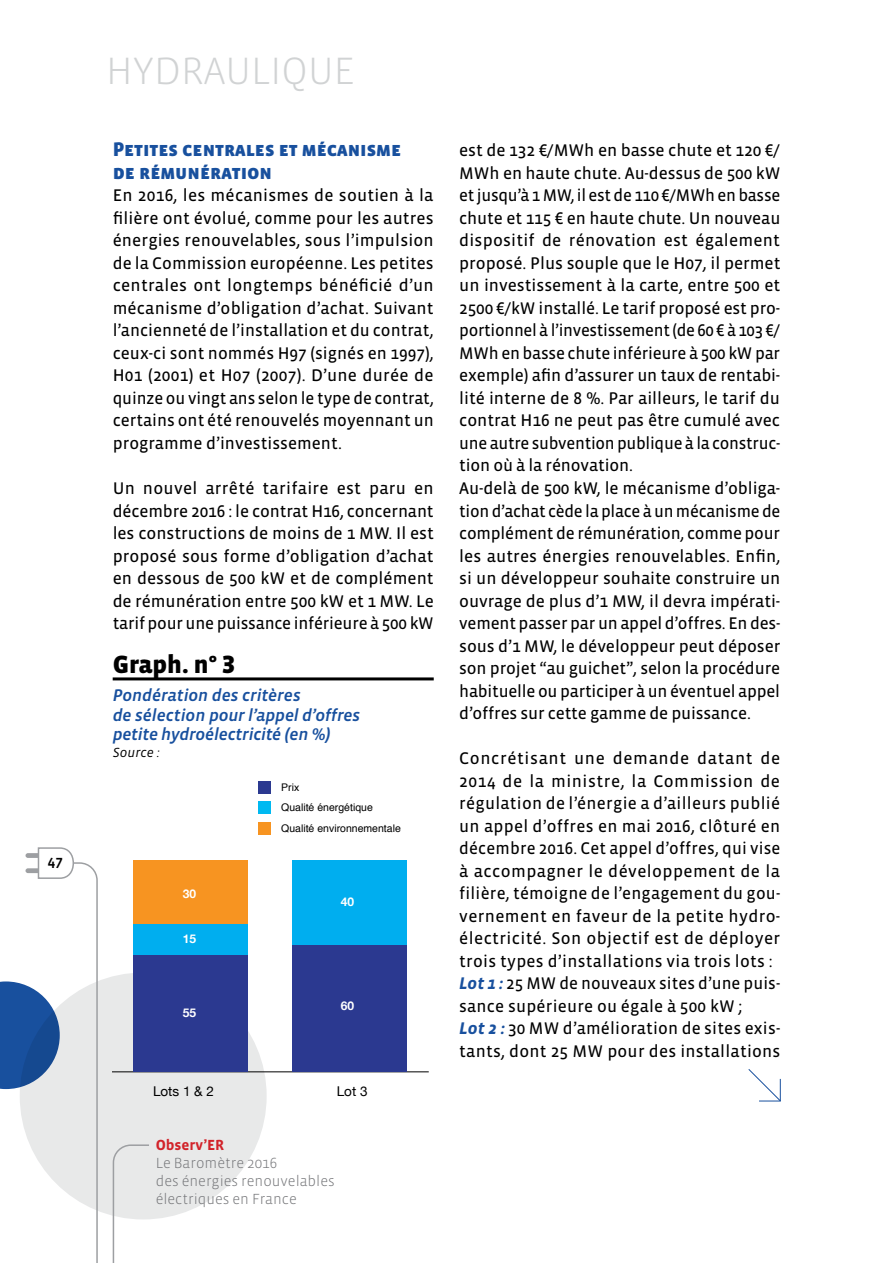
<style>
.page{position:relative;width:893px;height:1263px;background:#fff}
.page>*{position:absolute;margin:0;border:0;box-sizing:border-box;transform-origin:0 0}
.t1{font:300 39px "Vista Sans OT";color:#d1d3d4}
.t2{font:900 25.5px "Vista Sans OT";color:#000}
.t3{font:900 20.25px/22.5px "Vista Sans OT";color:#18509e}
.t4{font:17.25px/22.5px "Vista Sans OT";letter-spacing:-.005em;color:#000;text-align:justify}
.t5{font:17.25px/22.5px "Vista Sans OT";letter-spacing:.015em;color:#000}
.t6{font:italic 500 17.25px/19.5px "Vista Sans OT";letter-spacing:-.01em;color:#18509e}
.t7{font:300 15px/18px "Vista Sans OT";color:#77787b}
.t8{font:700 15px "Vista Sans OT";color:#d2232a}
.t9{font:500 15px "Vista Sans OT";color:#000}
.t10{font:13.5px "Helvetica Neue";color:#000}
.t11{font:italic 13.5px "Vista Sans OT";letter-spacing:.005em;color:#000}
.t12{font:700 12px "Helvetica Neue";color:#fff}
.t13{font:10.5px/20.4px "Helvetica";color:#000}
.s1{font-weight:700;font-style:italic;color:#18509e}
</style>
<div class="page">
<div style="left:20px;top:972px;width:247px;height:247px;background:#e8e9e9;border-radius:50%"></div>
<svg style="left:112px;top:1144px;width:37px;height:119px"></svg>
<svg style="left:0;top:847px;width:99px;height:416px"></svg>
<hr style="left:113px;top:677px;width:321px;height:3px;background:#000">
<svg style="left:748px;top:1069px;width:33px;height:33px"></svg>
<div style="left:258px;top:781px;width:13px;height:12px;background:#2b3990"></div>
<div style="left:258px;top:801px;width:13px;height:13px;background:#00b9f1"></div>
<div style="left:258px;top:822px;width:13px;height:13px;background:#f79421"></div>
<hr style="left:113px;top:1071px;width:316px;height:1px;background:#000">
<div style="left:134px;top:861px;width:114px;height:63px;background:#f79421"></div>
<div style="left:134px;top:924px;width:114px;height:32px;background:#00aeef"></div>
<div style="left:292px;top:861px;width:115px;height:84px;background:#00aeef"></div>
<div style="left:134px;top:956px;width:114px;height:116px;background:#2b3990"></div>
<div style="left:292px;top:945px;width:115px;height:127px;background:#2b3990"></div>
<p class="t9" style="left:48px;top:855px;width:17px">47</p>
<h1 class="t1" style="left:106px;top:50px;width:250px">HYDRAULIQUE</h1>
<p class="t3" style="left:113px;top:139px;width:290px">Petites centrales et mécanisme de rémunération</p>
<p class="t4" style="left:113px;top:185px;width:323px">En 2016, les mécanismes de soutien à la filière ont évolué, comme pour les autres énergies renouvelables, sous l’impulsion de la Commission européenne. Les petites centrales ont longtemps bénéficié d’un mécanisme d’obligation d’achat. Suivant l’ancienneté de l’installation et du contrat, ceux-ci sont nommés H97 (signés en 1997), H01 (2001) et H07 (2007). D’une durée de quinze ou vingt ans selon le type de contrat, certains ont été renouvelés moyennant un programme d’investissement.</p>
<p class="t4" style="left:113px;top:477px;width:323px">Un nouvel arrêté tarifaire est paru en décembre 2016 : le contrat H16, concernant les constructions de moins de 1 MW. Il est proposé sous forme d’obligation d’achat en dessous de 500 kW et de complément de rémunération entre 500 kW et 1 MW. Le tarif pour une puissance inférieure à 500 kW</p>
<h2 class="t2" style="left:113px;top:651px;width:124px">Graph. n° 3</h2>
<p class="t6" style="left:113px;top:686px;width:249px">Pondération des critères<br>de sélection pour l’appel d’offres petite hydroélectricité (en %)</p>
<p class="t11" style="left:113px;top:745px;width:48px">Source :</p>
<p class="t12" style="left:183px;top:886px;width:15px">30</p>
<p class="t12" style="left:183px;top:931px;width:15px">15</p>
<p class="t12" style="left:183px;top:1005px;width:15px">55</p>
<p class="t13" style="left:281px;top:777px;width:121px">Prix<br>Qualité énergétique<br>Qualité environnementale</p>
<p class="t12" style="left:341px;top:894px;width:15px">40</p>
<p class="t12" style="left:341px;top:998px;width:15px">60</p>
<p class="t10" style="left:153px;top:1083px;width:63px">Lots 1 &amp; 2</p>
<p class="t10" style="left:337px;top:1083px;width:32px">Lot 3</p>
<p class="t8" style="left:156px;top:1137px;width:70px">Observ’ER</p>
<p class="t7" style="left:156px;top:1154px;width:180px">Le Baromètre 2016<br>des énergies renouvelables électriques en France</p>
<p class="t4" style="left:459px;top:140px;width:323px;text-align:left">est de 132 €/MWh en basse chute et 120 €/ MWh en haute chute. Au-dessus de 500 kW et jusqu’à 1 MW, il est de 110 €/MWh en basse chute et 115 € en haute chute. Un nouveau dispositif de rénovation est également proposé. Plus souple que le H07, il permet un investissement à la carte, entre 500 et 2500 €/kW installé. Le tarif proposé est pro&shy;portionnel à l’investissement (de 60 € à 103 €/ MWh en basse chute inférieure à 500 kW par exemple) afin d’assurer un taux de rentabi&shy;lité interne de 8 %. Par ailleurs, le tarif du contrat H16 ne peut pas être cumulé avec une autre subvention publique à la construc&shy;tion où à la rénovation.<br>Au-delà de 500 kW, le mécanisme d’obliga&shy;tion d’achat cède la place à un mécanisme de complément de rémunération, comme pour les autres énergies renouvelables. Enfin, si un développeur souhaite construire un ouvrage de plus d’1 MW, il devra impérati&shy;vement passer par un appel d’offres. En des&shy;sous d’1 MW, le développeur peut déposer son projet “au guichet”, selon la procédure habituelle ou participer à un éventuel appel d’offres sur cette gamme de puissance.</p>
<p class="t5" style="left:459px;top:747px;width:323px">Concrétisant une demande datant de 2014 de la ministre, la Commission de régulation de l’énergie a d’ailleurs publié un appel d’offres en mai 2016, clôturé en décembre 2016. Cet appel d’offres, qui vise à accompagner le développement de la filière, témoigne de l’engagement du gou&shy;vernement en faveur de la petite hydro&shy;électricité. Son objectif est de déployer trois types d’installations via trois lots :<br><span class="s1">Lot 1 :</span> 25 MW de nouveaux sites d’une puis&shy;sance supérieure ou égale à 500 kW ;<br><span class="s1">Lot 2 :</span> 30 MW d’amélioration de sites exis&shy;tants, dont 25 MW pour des installations</p>
</div>
